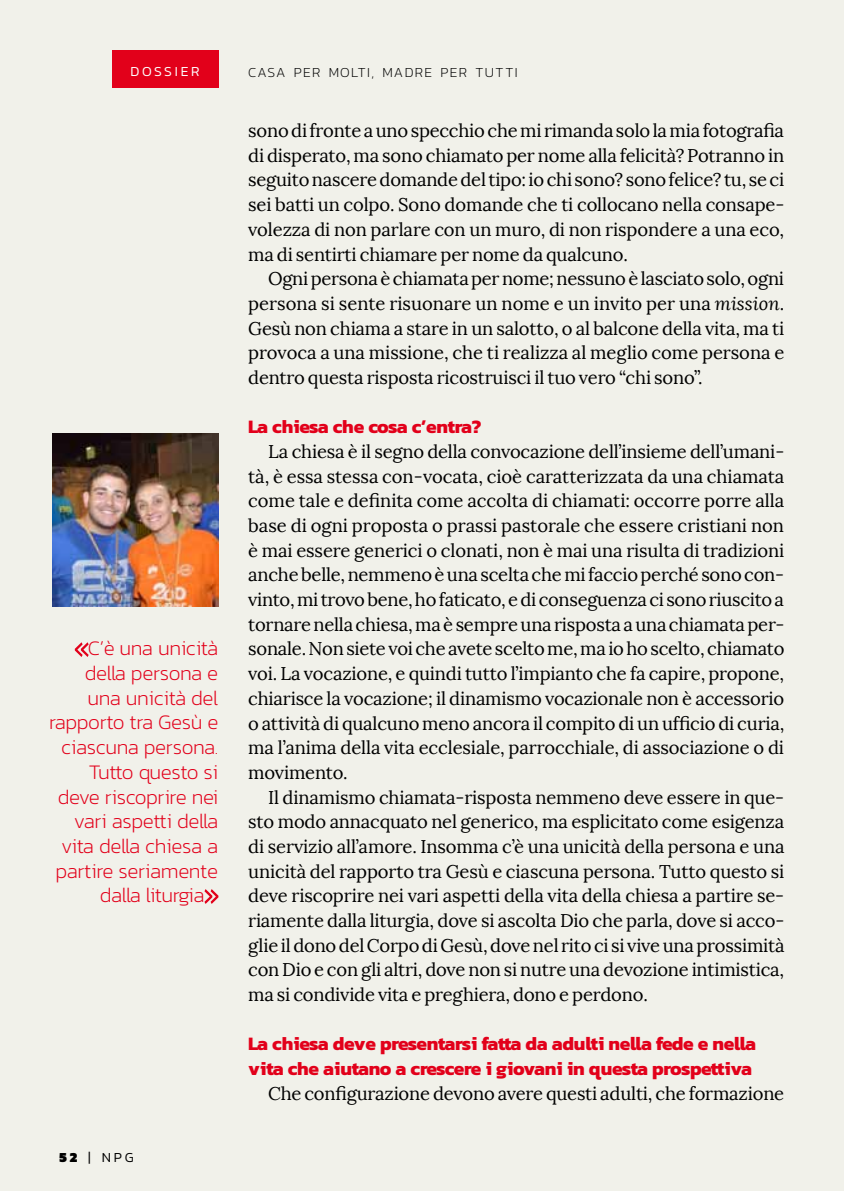
<style>
.page{position:relative;width:844px;height:1191px;background:#fff}
.page>*{position:absolute;margin:0;border:0;box-sizing:border-box;transform-origin:0 0}
.t1{font:200 21px "Kanit";letter-spacing:-.02em;color:#e2001a}
.t2{font:700 19.25px/24.7px "Kanit";letter-spacing:-.02em;color:#e2001a}
.t3{font:700 19.25px "Kanit";letter-spacing:-.04em;color:#e2001a}
.t4{font:18.38px/24.7px "Lora";letter-spacing:-.01em;color:#000;text-align:justify}
.t5{font:200 14px "Kanit";letter-spacing:.1em;color:#000}
.t6{font:300 14px "Kanit";letter-spacing:.2em;color:#fff}
.t7{font:300 14px "Kanit";color:#000}
.s1{font-weight:900}
.s2{font-style:italic}
</style>
<div class="page">
<div style="left:0;top:0;width:843px;height:1191px;background:#eeede5"></div>
<hr style="left:843px;top:0;width:1px;height:1191px;background:#eeede5">
<svg style="left:75px;top:642px;width:14px;height:15px"></svg>
<svg style="left:204px;top:889px;width:14px;height:15px"></svg>
<img style="left:52px;top:433px;width:166px;height:173px">
<div style="left:112px;top:50px;width:106px;height:38px;background:#e2001a"></div>
<p class="t6" style="left:130px;top:61px;width:71px">DOSSIER</p>
<p class="t1" style="left:88px;top:634px;width:132px">C’è una unicità</p>
<p class="t1" style="left:85px;top:659px;width:135px">della persona e</p>
<p class="t1" style="left:87px;top:683px;width:132px">una unicità del</p>
<p class="t1" style="left:49px;top:708px;width:171px">rapporto tra Gesù e</p>
<p class="t1" style="left:61px;top:733px;width:159px">ciascuna persona.</p>
<p class="t1" style="left:89px;top:757px;width:131px">Tutto questo si</p>
<p class="t1" style="left:58px;top:782px;width:162px">deve riscoprire nei</p>
<p class="t1" style="left:74px;top:807px;width:146px">vari aspetti della</p>
<p class="t1" style="left:61px;top:831px;width:158px">vita della chiesa a</p>
<p class="t1" style="left:55px;top:856px;width:164px">partire seriamente</p>
<p class="t1" style="left:100px;top:881px;width:106px">dalla liturgia</p>
<p class="t7" style="left:60px;top:1147px;width:76px"><span class="s1">52</span> | NPG</p>
<p class="t5" style="left:248px;top:63px;width:271px">CASA PER MOLTI, MADRE PER TUTTI</p>
<p class="t4" style="left:248px;top:118px;width:537px">sono di fronte a uno specchio che mi rimanda solo la mia fotografia di disperato, ma sono chiamato per nome alla felicità? Potranno in seguito nascere domande del tipo: io chi sono? sono felice? tu, se ci sei batti un colpo. Sono domande che ti collocano nella consape&shy;volezza di non parlare con un muro, di non rispondere a una eco, ma di sentirti chiamare per nome da qualcuno.</p>
<p class="t4" style="left:248px;top:266px;width:537px;text-indent:20px">Ogni persona è chiamata per nome; nessuno è lasciato solo, ogni persona si sente risuonare un nome e un invito per una <span class="s2">mission</span>.<br>Gesù non chiama a stare in un salotto, o al balcone della vita, ma ti provoca a una missione, che ti realizza al meglio come persona e dentro questa risposta ricostruisci il tuo vero “chi sono”.</p>
<p class="t3" style="left:248px;top:412px;width:235px">La chiesa che cosa c’entra?</p>
<p class="t4" style="left:248px;top:439px;width:537px;text-indent:20px">La chiesa è il segno della convocazione dell’insieme dell’umani&shy;tà, è essa stessa con-vocata, cioè caratterizzata da una chiamata come tale e definita come accolta di chiamati: occorre porre alla base di ogni proposta o prassi pastorale che essere cristiani non è mai essere generici o clonati, non è mai una risulta di tradizioni anche belle, nemmeno è una scelta che mi faccio perché sono con&shy;vinto, mi trovo bene, ho faticato, e di conseguenza ci sono riuscito a tornare nella chiesa, ma è sempre una risposta a una chiamata per&shy;sonale. Non siete voi che avete scelto me, ma io ho scelto, chiamato voi. La vocazione, e quindi tutto l’impianto che fa capire, propone, chiarisce la vocazione; il dinamismo vocazionale non è accessorio o attività di qualcuno meno ancora il compito di un ufficio di curia, ma l’anima della vita ecclesiale, parrocchiale, di associazione o di movimento.</p>
<p class="t4" style="left:248px;top:785px;width:537px;text-indent:20px">Il dinamismo chiamata-risposta nemmeno deve essere in que&shy;sto modo annacquato nel generico, ma esplicitato come esigenza di servizio all’amore. Insomma c’è una unicità della persona e una unicità del rapporto tra Gesù e ciascuna persona. Tutto questo si deve riscoprire nei vari aspetti della vita della chiesa a partire se&shy;riamente dalla liturgia, dove si ascolta Dio che parla, dove si acco&shy;glie il dono del Corpo di Gesù, dove nel rito ci si vive una prossimità con Dio e con gli altri, dove non si nutre una devozione intimistica, ma si condivide vita e preghiera, dono e perdono.</p>
<p class="t2" style="left:248px;top:1031px;width:509px">La chiesa deve presentarsi fatta da adulti nella fede e nella vita che aiutano a crescere i giovani in questa prospettiva</p>
<p class="t4" style="left:268px;top:1081px;width:517px">Che configurazione devono avere questi adulti, che formazione</p>
</div>
